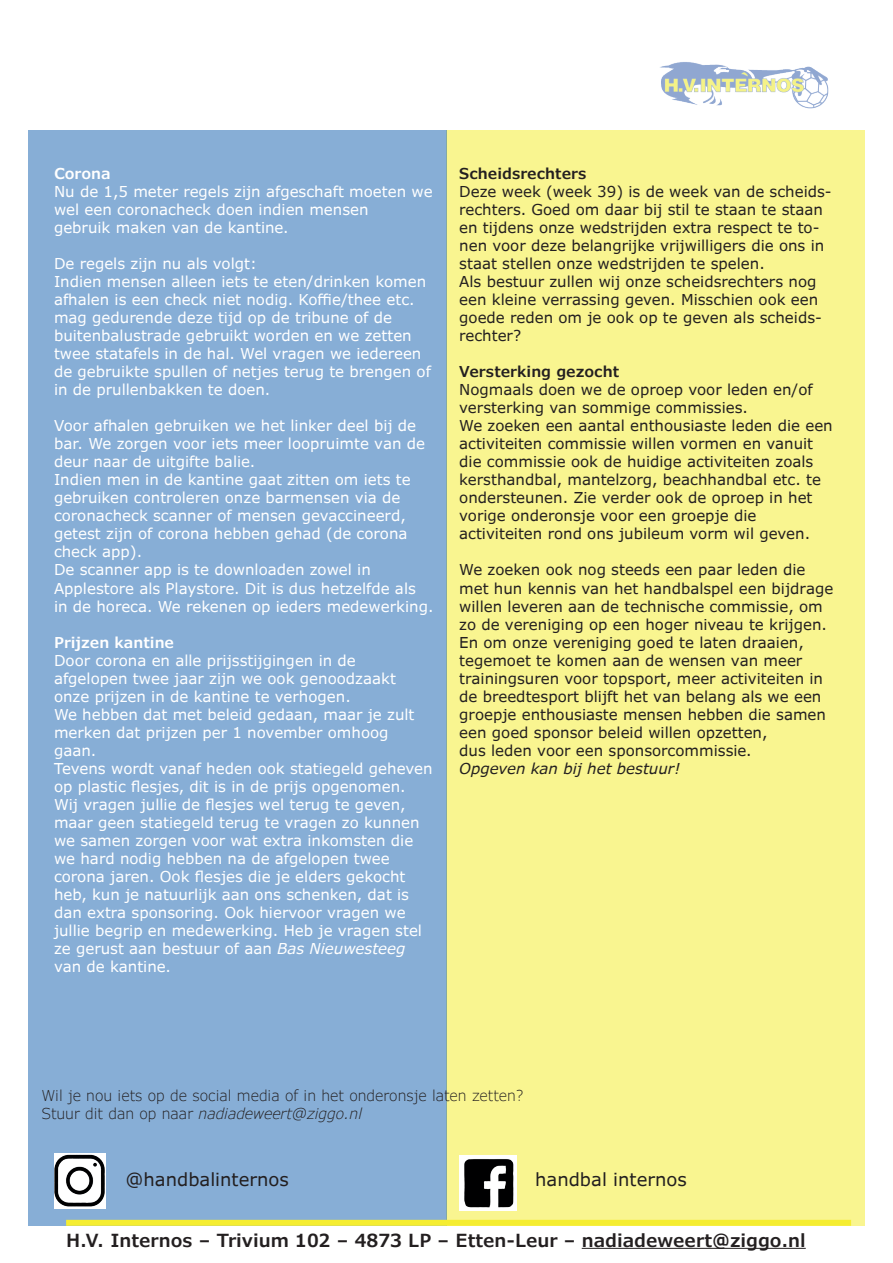
<style>
.page{position:relative;width:893px;height:1263px;background:#fff}
.page>*{position:absolute;margin:0;border:0;box-sizing:border-box;transform-origin:0 0}
.t1{font:600 18px "Verdana Pro";color:#231f20}
.t2{font:18px "Verdana Pro";color:#231f20}
.t3{font:15px/18px "Verdana Pro";color:#fff}
.t4{font:15px/18px "Verdana Pro";color:#231f20}
.t5{font:300 15px/18px "Verdana Pro";color:#231f20}
.t6{font:600 15px "Verdana Pro";color:#231f20}
.t7{font:italic 15px "Verdana Pro";color:#231f20}
.t8{font:600 15px "Verdana Pro";color:#fff}
.s1{font-style:italic}
</style>
<div class="page">
<div style="left:446px;top:130px;width:419px;height:1095px;background:#f9f590"></div>
<div style="left:28px;top:130px;width:418px;height:1095px;background:#87aed6"></div>
<img style="left:660px;top:62px;width:169px;height:47px">
<hr style="left:582px;top:1248px;width:224px;height:1px;background:#231f20">
<img style="left:54px;top:1153px;width:52px;height:56px">
<img style="left:459px;top:1155px;width:58px;height:55px">
<div style="left:66px;top:1220px;width:785px;height:6px;background:#f5ed31"></div>
<p class="t8" style="left:54px;top:164px;width:58px">Corona</p>
<p class="t3" style="left:54px;top:183px;width:380px">Nu de 1,5 meter regels zijn afgeschaft moeten we wel een coronacheck doen indien mensen<br>gebruik maken van de kantine.</p>
<p class="t3" style="left:54px;top:255px;width:378px">De regels zijn nu als volgt:<br>Indien mensen alleen iets te eten/drinken komen afhalen is een check niet nodig. Koffie/thee etc. mag gedurende deze tijd op de tribune of de buitenbalustrade gebruikt worden en we zetten twee statafels in de hal. Wel vragen we iedereen de gebruikte spullen of netjes terug te brengen of in de prullenbakken te doen.</p>
<p class="t3" style="left:54px;top:417px;width:381px">Voor afhalen gebruiken we het linker deel bij de bar. We zorgen voor iets meer loopruimte van de deur naar de uitgifte balie.<br>Indien men in de kantine gaat zitten om iets te gebruiken controleren onze barmensen via de coronacheck scanner of mensen gevaccineerd, getest zijn of corona hebben gehad (de corona check app).<br>De scanner app is te downloaden zowel in Applestore als Playstore. Dit is dus hetzelfde als<br>in de horeca. We rekenen op ieders medewerking.</p>
<p class="t8" style="left:54px;top:632px;width:122px">Prijzen kantine</p>
<p class="t3" style="left:54px;top:651px;width:380px">Door corona en alle prijsstijgingen in de afgelopen twee jaar zijn we ook genoodzaakt onze prijzen in de kantine te verhogen.<br>We hebben dat met beleid gedaan, maar je zult merken dat prijzen per 1 november omhoog gaan.<br>Tevens wordt vanaf heden ook statiegeld geheven op plastic flesjes, dit is in de prijs opgenomen.<br>Wij vragen jullie de flesjes wel terug te geven, maar geen statiegeld terug te vragen zo kunnen we samen zorgen voor wat extra inkomsten die we hard nodig hebben na de afgelopen twee corona jaren. Ook flesjes die je elders gekocht heb, kun je natuurlijk aan ons schenken, dat is dan extra sponsoring. Ook hiervoor vragen we jullie begrip en medewerking. Heb je vragen stel ze gerust aan bestuur of aan <span class="s1">Bas Nieuwesteeg </span>van de kantine.</p>
<p class="t6" style="left:459px;top:164px;width:129px">Scheidsrechters</p>
<p class="t4" style="left:459px;top:183px;width:374px">Deze week (week 39) is de week van de scheids&shy;rechters. Goed om daar bij stil te staan te staan en tijdens onze wedstrijden extra respect te to&shy;nen voor deze belangrijke vrijwilligers die ons in staat stellen onze wedstrijden te spelen.<br>Als bestuur zullen wij onze scheidsrechters nog een kleine verrassing geven. Misschien ook een goede reden om je ook op te geven als scheids&shy;rechter?</p>
<p class="t6" style="left:459px;top:362px;width:161px">Versterking gezocht</p>
<p class="t4" style="left:459px;top:381px;width:375px">Nogmaals doen we de oproep voor leden en/of versterking van sommige commissies.<br>We zoeken een aantal enthousiaste leden die een activiteiten commissie willen vormen en vanuit die commissie ook de huidige activiteiten zoals kersthandbal, mantelzorg, beachhandbal etc. te ondersteunen. Zie verder ook de oproep in het vorige onderonsje voor een groepje die activiteiten rond ons jubileum vorm wil geven.</p>
<p class="t4" style="left:459px;top:561px;width:376px">We zoeken ook nog steeds een paar leden die met hun kennis van het handbalspel een bijdrage willen leveren aan de technische commissie, om zo de vereniging op een hoger niveau te krijgen.<br>En om onze vereniging goed te laten draaien, tegemoet te komen aan de wensen van meer trainingsuren voor topsport, meer activiteiten in de breedtesport blijft het van belang als we een groepje enthousiaste mensen hebben die samen een goed sponsor beleid willen opzetten,<br>dus leden voor een sponsorcommissie.</p>
<p class="t7" style="left:459px;top:758px;width:223px">Opgeven kan bij het bestuur!</p>
<p class="t5" style="left:42px;top:1086px;width:483px">Wil je nou iets op de social media of in het onderonsje laten zetten?<br>Stuur dit dan op naar <span class="s1">nadiadeweert@ziggo.nl</span></p>
<p class="t2" style="left:126px;top:1168px;width:165px">@handbalinternos</p>
<p class="t2" style="left:535px;top:1168px;width:153px">handbal internos</p>
<p class="t1" style="left:66px;top:1229px;width:741px">H.V. Internos – Trivium 102 – 4873 LP – Etten-Leur – nadiadeweert@ziggo.nl</p>
</div>
